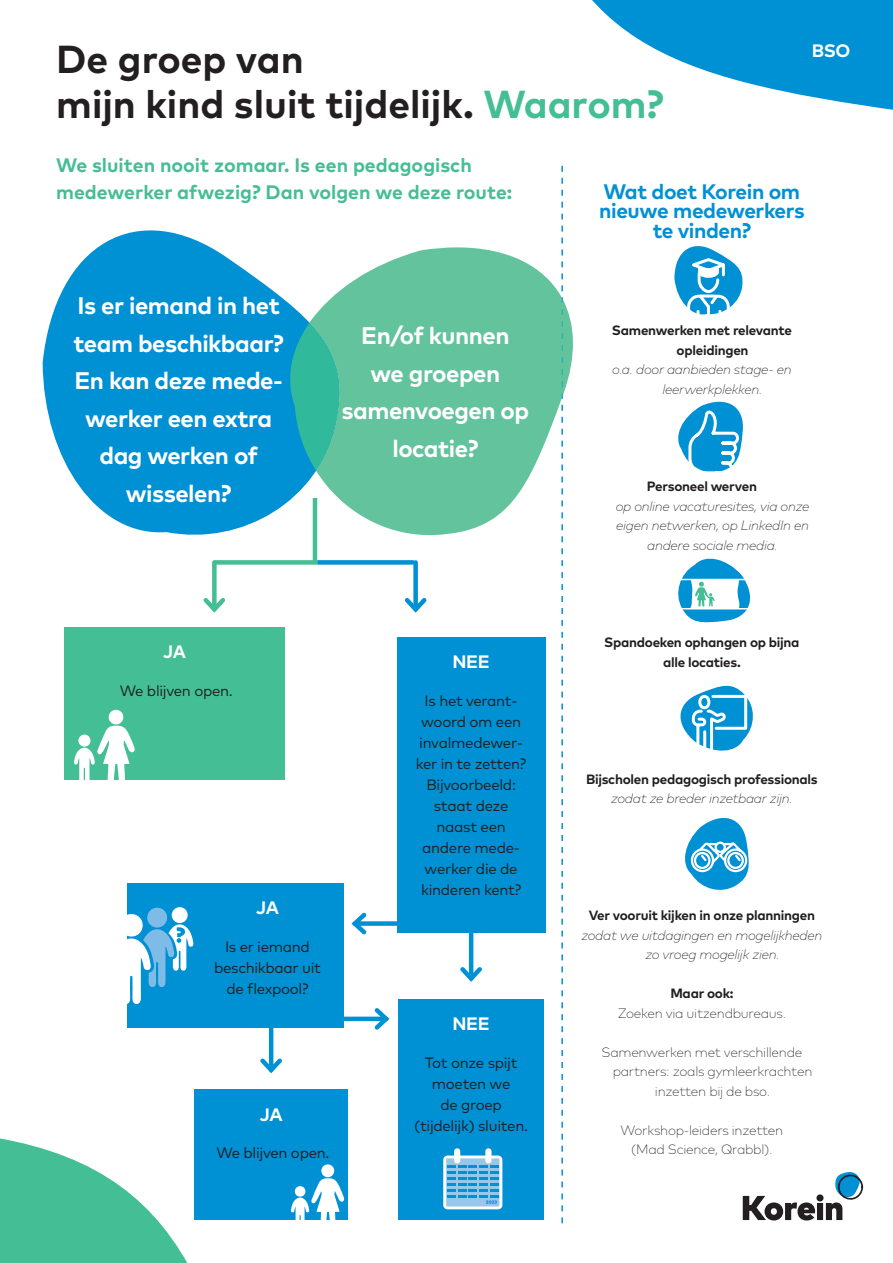
<style>
.page{position:relative;width:893px;height:1263px;background:#fff}
.page>*{position:absolute;margin:0;border:0;box-sizing:border-box;transform-origin:0 0}
.t1{font:700 39px/45px "Mark OT";color:#231f20}
.t2{font:700 24px/37.5px "Mark OT";letter-spacing:-.02em;color:#fff;text-align:center}
.t3{font:700 21px/19.5px "Mark OT";letter-spacing:-.02em;color:#0090d4;text-align:center}
.t4{font:700 19.5px/27px "Mark OT";color:#44be94}
.t5{font:700 18px "Mark OT";letter-spacing:-.025em;color:#fff}
.t6{font:15px/21px "Mark OT";letter-spacing:-.02em;color:#231f20;text-align:center}
.t7{font:italic 300 expanded 13.5px/19.5px "Mark OT";letter-spacing:-.02em;color:#231f20}
.t8{font:700 13.5px/19.5px "Mark OT";letter-spacing:-.02em;color:#231f20}
.t9{font:300 expanded 13.5px/19.5px "Mark OT";letter-spacing:-.02em;color:#231f20;text-align:center}
.s1{color:#44be94}
</style>
<div class="page">
<svg style="left:43px;top:230px;width:275px;height:317px;fill:#0090d4"></svg>
<svg style="left:309px;top:247px;width:264px;height:288px;fill:#63c39d"></svg>
<svg style="left:561px;top:166px;width:2px;height:1057px"></svg>
<svg style="left:285px;top:323px;width:60px;height:148px;background:#31b1a9"></svg>
<svg style="left:743px;top:1172px;width:120px;height:48px"></svg>
<svg style="left:592px;top:0;width:301px;height:110px;fill:#0090d4"></svg>
<div style="left:355px;top:921px;width:47px;height:5px;background:#0090d4"></div>
<svg style="left:351px;top:912px;width:19px;height:23px"></svg>
<div style="left:339px;top:1016px;width:47px;height:5px;background:#0090d4"></div>
<svg style="left:371px;top:1008px;width:19px;height:22px"></svg>
<div style="left:214px;top:560px;width:103px;height:5px;background:#44be94"></div>
<div style="left:317px;top:560px;width:97px;height:5px;background:#0090d4"></div>
<svg style="left:674px;top:246px;width:69px;height:69px"></svg>
<svg style="left:678px;top:401px;width:65px;height:71px"></svg>
<svg style="left:678px;top:558px;width:72px;height:65px"></svg>
<svg style="left:680px;top:685px;width:73px;height:66px"></svg>
<svg style="left:685px;top:818px;width:64px;height:72px"></svg>
<div style="left:64px;top:627px;width:221px;height:152px;background:#44be94"></div>
<div style="left:212px;top:562px;width:5px;height:47px;background:#44be94"></div>
<svg style="left:203px;top:594px;width:23px;height:19px"></svg>
<div style="left:128px;top:883px;width:216px;height:145px;background:#0090d4"></div>
<div style="left:194px;top:1089px;width:154px;height:130px;background:#0090d4"></div>
<div style="left:399px;top:999px;width:145px;height:220px;background:#0090d4"></div>
<div style="left:397px;top:637px;width:148px;height:296px;background:#0090d4"></div>
<svg style="left:127px;top:908px;width:66px;height:96px"></svg>
<div style="left:413px;top:562px;width:5px;height:47px;background:#0090d4"></div>
<svg style="left:404px;top:594px;width:23px;height:19px"></svg>
<hr style="left:269px;top:1023px;width:4px;height:47px;background:#0090d4">
<svg style="left:260px;top:1054px;width:22px;height:20px"></svg>
<hr style="left:469px;top:931px;width:4px;height:47px;background:#0090d4">
<svg style="left:460px;top:963px;width:22px;height:19px"></svg>
<div style="left:454px;top:1148px;width:6px;height:15px;background:#fff;border-radius:3px"></div>
<div style="left:485px;top:1148px;width:7px;height:15px;background:#fff;border-radius:3px"></div>
<svg style="left:443px;top:1155px;width:59px;height:54px"></svg>
<hr style="left:313px;top:498px;width:4px;height:64px;background:#44be94">
<svg style="left:0;top:1138px;width:345px;height:125px"></svg>
<div style="left:109px;top:710px;width:14px;height:14px;background:#fff;border-radius:50%"></div>
<svg style="left:74px;top:726px;width:61px;height:54px"></svg>
<h1 class="t1" style="left:56px;top:36px;width:609px">De groep van<br>mijn kind sluit tijdelijk. <span class="s1">Waarom?</span></h1>
<h3 class="t4" style="left:56px;top:151px;width:458px">We sluiten nooit zomaar. Is een pedagogisch medewerker afwezig? Dan volgen we deze route:</h3>
<h3 class="t3" style="left:599px;top:181px;width:207px">Wat doet Korein om nieuwe medewerkers te vinden?</h3>
<p class="t5" style="left:812px;top:39px;width:40px">BSO</p>
<h2 class="t2" style="left:73px;top:286px;width:212px">Is er iemand in het team beschikbaar?<br>En kan deze mede&shy;werker een extra dag werken of wisselen?</h2>
<h2 class="t2" style="left:342px;top:316px;width:189px">En/of kunnen we groepen samenvoegen op locatie?</h2>
<p class="t5" style="left:163px;top:640px;width:24px">JA</p>
<p class="t6" style="left:120px;top:680px;width:115px">We blijven open.</p>
<p class="t5" style="left:256px;top:896px;width:24px">JA</p>
<p class="t6" style="left:214px;top:936px;width:108px">Is er iemand beschikbaar uit de flexpool?</p>
<p class="t5" style="left:260px;top:1102px;width:24px">JA</p>
<p class="t6" style="left:216px;top:1142px;width:115px">We blijven open.</p>
<p class="t5" style="left:452px;top:650px;width:39px">NEE</p>
<p class="t6" style="left:416px;top:690px;width:112px">Is het verant&shy;woord om een invalmedewer&shy;ker in te zetten?<br>Bijvoorbeeld: staat deze naast een andere mede&shy;werker die de kinderen kent?</p>
<p class="t5" style="left:452px;top:1012px;width:39px">NEE</p>
<p class="t6" style="left:414px;top:1052px;width:115px">Tot onze spijt moeten we<br>de groep (tijdelijk) sluiten.</p>
<p class="t8" style="left:677px;top:320px;width:117px;text-indent:-65px">Samenwerken met relevante opleidingen</p>
<p class="t7" style="left:662px;top:360px;width:131px;text-indent:-50px">o.a. door aanbieden stage- en leerwerkplekken.</p>
<p class="t8" style="left:647px;top:476px;width:112px">Personeel werven</p>
<p class="t7" style="left:616px;top:496px;width:195px;text-align:center">op online vacaturesites, via onze eigen netwerken, op LinkedIn en andere sociale media.</p>
<p class="t8" style="left:604px;top:632px;width:197px;text-align:center">Spandoeken ophangen op bijna alle locaties.</p>
<p class="t8" style="left:586px;top:769px;width:233px">Bijscholen pedagogisch professionals</p>
<p class="t7" style="left:611px;top:789px;width:183px">zodat ze breder inzetbaar zijn.</p>
<p class="t8" style="left:589px;top:905px;width:228px">Ver vooruit kijken in onze planningen</p>
<p class="t7" style="left:645px;top:925px;width:179px;text-indent:-64px">zodat we uitdagingen en mogelijkheden zo vroeg mogelijk zien.</p>
<p class="t8" style="left:670px;top:983px;width:65px">Maar ook:</p>
<p class="t9" style="left:618px;top:1003px;width:170px">Zoeken via uitzendbureaus.</p>
<p class="t9" style="left:601px;top:1042px;width:202px">Samenwerken met verschillende</p>
<p class="t9" style="left:613px;top:1062px;width:201px">partners: zoals gymleerkrachten</p>
<p class="t9" style="left:655px;top:1081px;width:117px">inzetten bij de bso.</p>
<p class="t9" style="left:621px;top:1120px;width:164px">Workshop-leiders inzetten (Mad Science, Qrabbl).</p>
</div>
